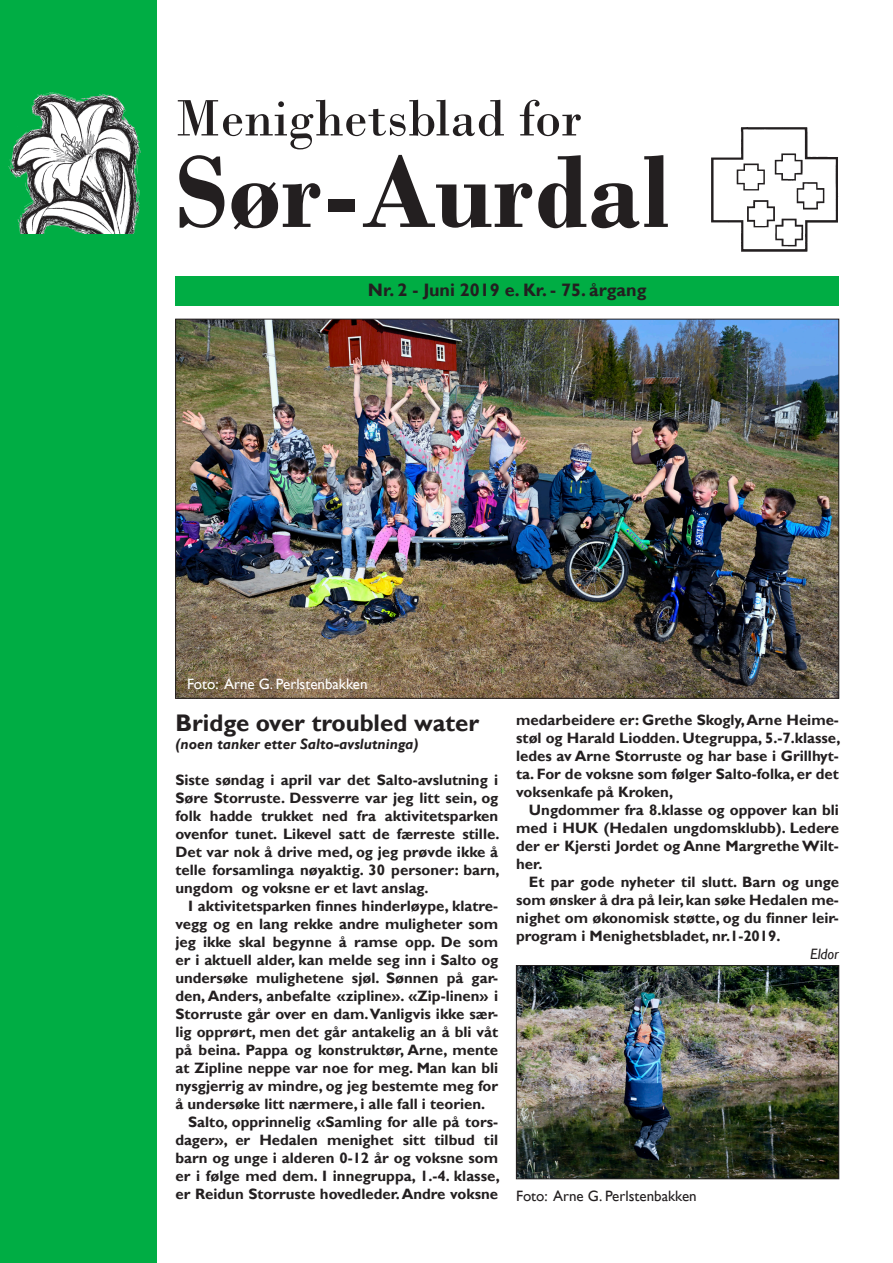
<style>
.page{position:relative;width:893px;height:1263px;background:#fff}
.page>*{position:absolute;margin:0;border:0;box-sizing:border-box;transform-origin:0 0}
.t1{font:700 108px "Bodoni";color:#231f20}
.t2{font:54px "Bodoni";color:#231f20}
.t3{font:700 24px "Gill Sans";color:#231f20}
.t4{font:700 18px "Gill Sans";color:#231f20}
.t5{font:700 15px/18px "Gill Sans";color:#231f20;text-align:justify}
.t6{font:italic 700 15px "Gill Sans";color:#231f20}
.t7{font:15px "Gill Sans";color:#231f20}
.t8{font:15px "Gill Sans";color:#fff}
.t9{font:italic 15px "Gill Sans";color:#231f20}
</style>
<div class="page">
<div style="left:0;top:0;width:156px;height:1263px;background:#00ad44"></div>
<div style="left:175px;top:276px;width:664px;height:30px;background:#00ad44"></div>
<img style="left:711px;top:127px;width:128px;height:125px">
<img style="left:8px;top:92px;width:133px;height:142px">
<img style="left:177px;top:321px;width:660px;height:375px">
<img style="left:518px;top:967px;width:319px;height:210px">
<div style="left:516px;top:965px;width:323px;height:214px;border:1px solid #231f20"></div>
<p class="t2" style="left:175px;top:86px;width:408px">Menighetsblad for</p>
<p class="t1" style="left:175px;top:128px;width:497px">Sør-Aurdal</p>
<p class="t4" style="left:368px;top:279px;width:280px">Nr. 2 - Juni 2019 e. Kr. - 75. årgang</p>
<p class="t8" style="left:187px;top:675px;width:182px">Foto: Arne G. Perlstenbakken</p>
<p class="t3" style="left:175px;top:708px;width:305px">Bridge over troubled water</p>
<p class="t6" style="left:175px;top:735px;width:245px">(noen tanker etter Salto-avslutninga)</p>
<p class="t5" style="left:175px;top:771px;width:326px">Siste søndag i april var det Salto-avslutning i Søre Storruste. Dessverre var jeg litt sein, og folk hadde trukket ned fra aktivitetsparken ovenfor tunet. Likevel satt de færreste stille.<br>Det var nok å drive med, og jeg prøvde ikke å telle forsamlinga nøyaktig. 30 personer: barn, ungdom og voksne er et lavt anslag.</p>
<p class="t5" style="left:175px;top:897px;width:324px;text-indent:13px">I aktivitetsparken finnes hinderløype, klatre&shy;vegg og en lang rekke andre muligheter som jeg ikke skal begynne å ramse opp. De som er i aktuell alder, kan melde seg inn i Salto og undersøke mulighetene sjøl. Sønnen på gar&shy;den, Anders, anbefalte «zipline». «Zip-linen» i Storruste går over en dam. Vanligvis ikke sær&shy;lig opprørt, men det går antakelig an å bli våt på beina. Pappa og konstruktør, Arne, mente at Zipline neppe var noe for meg. Man kan bli nysgjerrig av mindre, og jeg bestemte meg for å undersøke litt nærmere, i alle fall i teorien.</p>
<p class="t5" style="left:175px;top:1113px;width:326px;text-indent:13px">Salto, opprinnelig «Samling for alle på tors&shy;dager», er Hedalen menighet sitt tilbud til barn og unge i alderen 0-12 år og voksne som er i følge med dem. I innegruppa, 1.-4. klasse, er Reidun Storruste hovedleder. Andre voksne</p>
<p class="t5" style="left:516px;top:711px;width:326px">medarbeidere er: Grethe Skogly, Arne Heime&shy;støl og Harald Liodden. Utegruppa, 5.-7.klasse, ledes av Arne Storruste og har base i Grillhyt&shy;ta. For de voksne som følger Salto-folka, er det voksenkafe på Kroken,</p>
<p class="t5" style="left:516px;top:801px;width:324px;text-indent:13px">Ungdommer fra 8.klasse og oppover kan bli med i HUK (Hedalen ungdomsklubb). Ledere der er Kjersti Jordet og Anne Margrethe Wilt&shy;her.</p>
<p class="t5" style="left:516px;top:873px;width:324px;text-indent:13px">Et par gode nyheter til slutt. Barn og unge som ønsker å dra på leir, kan søke Hedalen me&shy;nighet om økonomisk støtte, og du finner leir&shy;program i Menighetsbladet, nr.1-2019.</p>
<p class="t9" style="left:810px;top:945px;width:30px">Eldor</p>
<p class="t7" style="left:516px;top:1187px;width:182px">Foto: Arne G. Perlstenbakken</p>
</div>
